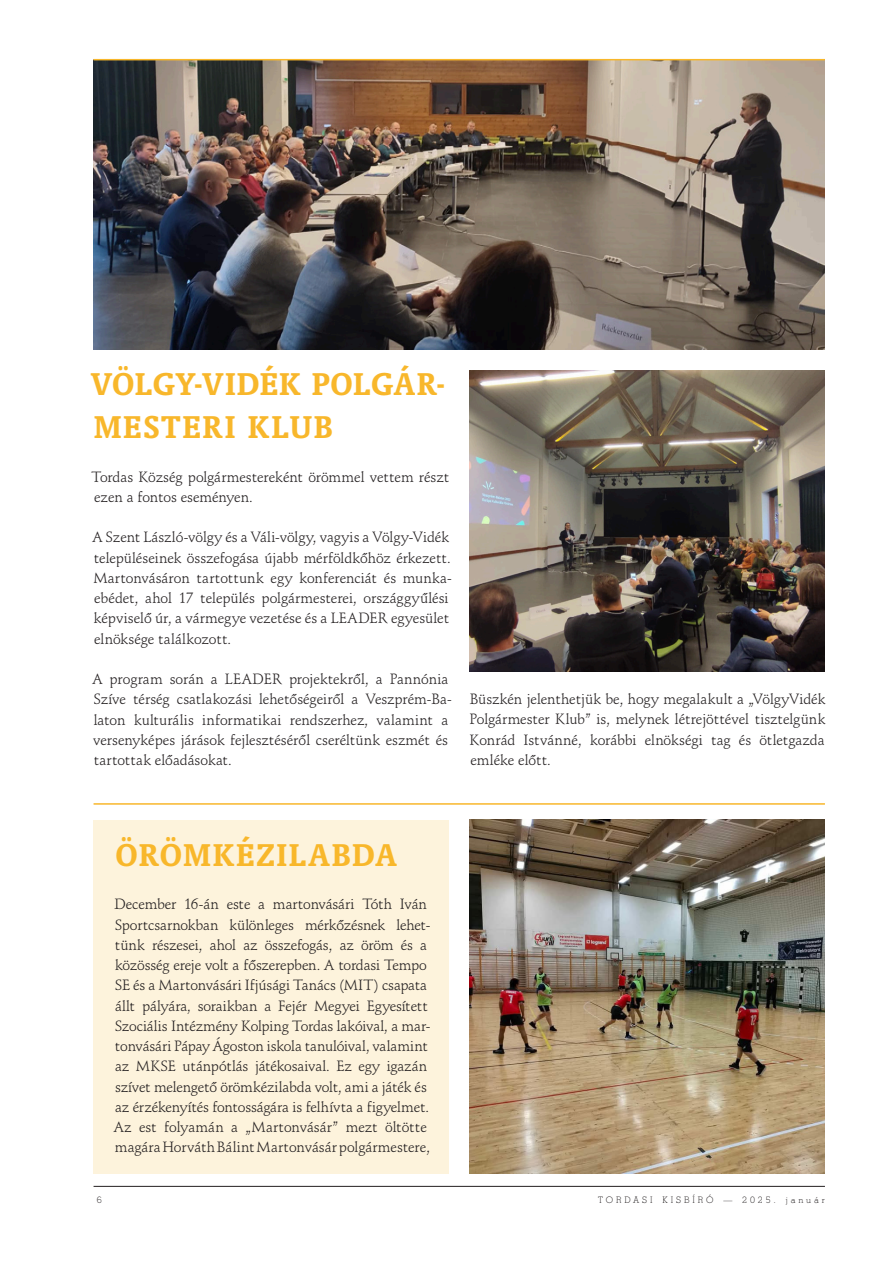
<style>
.page{position:relative;width:893px;height:1263px;background:#fff}
.page>*{position:absolute;margin:0;border:0;box-sizing:border-box;transform-origin:0 0}
.t1{font:700 36px/43.2px "Oranda PFL";letter-spacing:.045em;color:#f8b72b}
.t2{font:14.55px/20.2px "Schneidler PFL";letter-spacing:-.005em;color:#231f20}
.t3{font:9px "Stymie Lt PFL";letter-spacing:.315em;color:#231f20}
</style>
<div class="page">
<hr style="left:94px;top:1186px;width:731px;height:1px;background:#231f20">
<div style="left:94px;top:820px;width:355px;height:354px;background:#fdf3dc"></div>
<img style="left:470px;top:820px;width:355px;height:354px">
<img style="left:94px;top:60px;width:731px;height:289px">
<img style="left:470px;top:370px;width:355px;height:302px">
<hr style="left:94px;top:59px;width:731px;height:1px;background:#f8b72b">
<hr style="left:94px;top:803px;width:731px;height:2px;background:#f8b72b">
<h1 class="t1" style="left:91px;top:361px;width:355px">VÖLGY-VIDÉK POLGÁR-<br>MESTERI KLUB</h1>
<p class="t2" style="left:91px;top:466px;width:359px">Tordas Község polgármestereként örömmel vettem részt ezen a fontos eseményen.</p>
<p class="t2" style="left:92px;top:527px;width:361px">A Szent László-völgy és a Váli-völgy, vagyis a Völgy-Vidék településeinek összefogása újabb mérföldkőhöz érkezett.<br>Martonvásáron tartottunk egy konferenciát és munka&shy;ebédet, ahol 17 település polgármesterei, országgyűlési képviselő úr, a vármegye vezetése és a LEADER egyesület elnöksége találkozott.</p>
<p class="t2" style="left:92px;top:669px;width:361px">A program során a LEADER projektekről, a Pannónia Szíve térség csatlakozási lehetőségeiről a Veszprém-Ba&shy;laton kulturális informatikai rendszerhez, valamint a versenyképes járások fejlesztéséről cseréltünk eszmét és tartottak előadásokat.</p>
<p class="t2" style="left:470px;top:689px;width:357px;text-align:justify">Büszkén jelenthetjük be, hogy megalakult a „VölgyVidék Polgármester Klub” is, melynek létrejöttével tisztelgünk Konrád Istvánné, korábbi elnökségi tag és ötletgazda emléke előtt.</p>
<h1 class="t1" style="left:116px;top:832px;width:282px">ÖRÖMKÉZILABDA</h1>
<p class="t2" style="left:114px;top:894px;width:318px">December 16-án este a martonvásári Tóth Iván Sportcsarnokban különleges mérkőzésnek lehet&shy;tünk részesei, ahol az összefogás, az öröm és a közösség ereje volt a főszerepben. A tordasi Tempo SE és a Martonvásári Ifjúsági Tanács (MIT) csapata állt pályára, soraikban a Fejér Megyei Egyesített Szociális Intézmény Kolping Tordas lakóival, a mar&shy;tonvásári Pápay Ágoston iskola tanulóival, valamint az MKSE utánpótlás játékosaival. Ez egy igazán szívet melengető örömkézilabda volt, ami a játék és az érzékenyítés fontosságára is felhívta a figyelmet.<br>Az est folyamán a „Martonvásár” mezt öltötte magára Horváth Bálint Martonvásár polgármestere,</p>
<p class="t3" style="left:97px;top:1195px;width:6px">6</p>
<p class="t3" style="left:598px;top:1195px;width:228px">TORDASI KISBÍRÓ — 2025. január</p>
</div>
